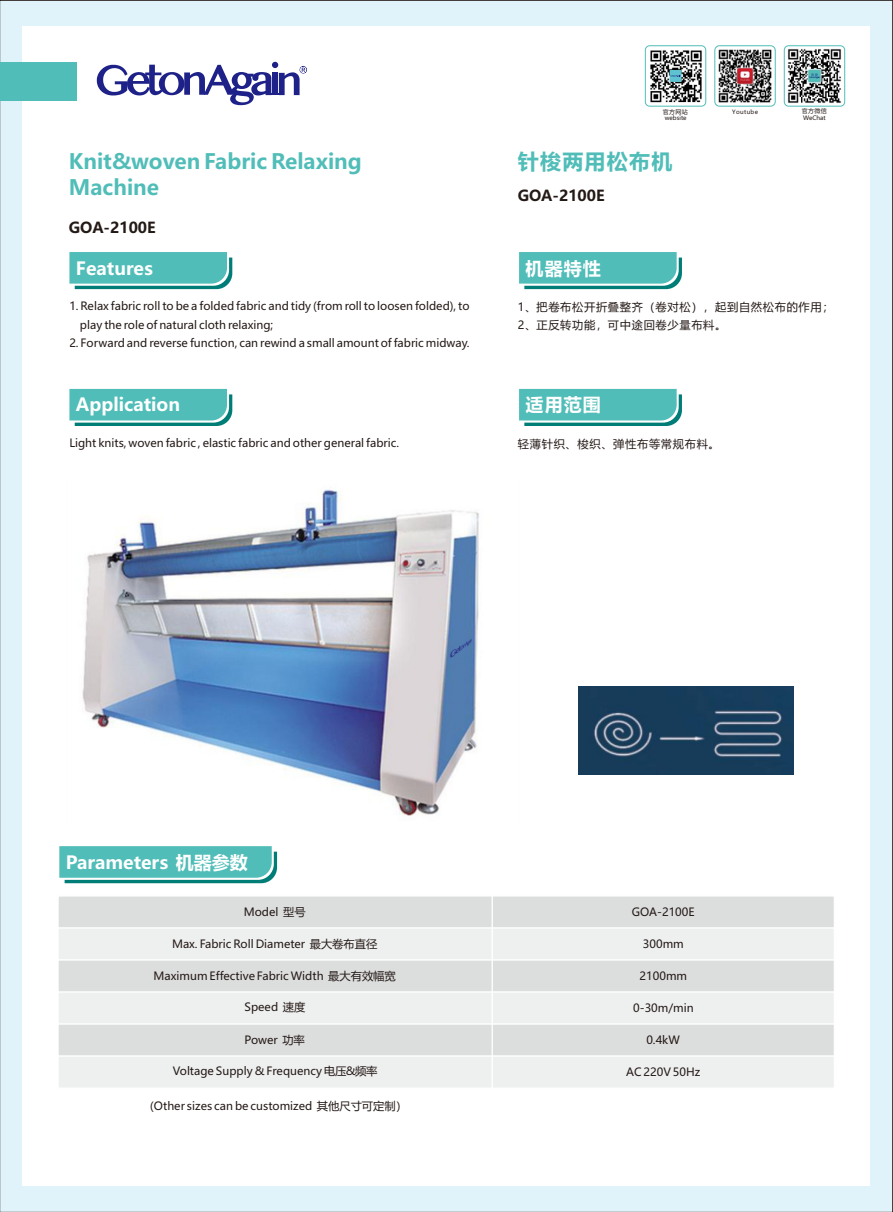
<style>
.page{position:relative;width:893px;height:1212px;background:#e0f2fa}
.page>*{position:absolute;margin:0;border:0;box-sizing:border-box;transform-origin:0 0}
.t1{font:700 21px/26.7px "Microsoft Ya Hei";color:#50bdb8}
.t2{font:700 21px "Microsoft Ya Hei";letter-spacing:.06em;color:#50bdb8}
.t3{font:700 18px "Microsoft Ya Hei";color:#fff}
.t4{font:700 15px "Microsoft Ya Hei";color:#231916}
.t5{font:11.25px/18.6px "Microsoft Ya Hei";color:#231916}
.t6{font:11.25px/18.6px "Microsoft Ya Hei";letter-spacing:.06em;color:#231916}
.t7{font:6px "Microsoft Ya Hei";color:#231916}
.t8{font:5.85px "Microsoft Ya Hei";letter-spacing:.06em;color:#231916}
</style>
<div class="page">
<div style="left:22px;top:27px;width:848px;height:1159px;background:#fff"></div>
<svg style="left:97px;top:62px;width:210px;height:43px"></svg>
<div style="left:0;top:62px;width:77px;height:38px;background:#50bdb8"></div>
<img style="left:718px;top:49px;width:54px;height:54px">
<div style="left:714px;top:45px;width:62px;height:62px;border:1px solid #50bdb8;border-radius:5px"></div>
<img style="left:645px;top:46px;width:61px;height:60px;border-radius:4px">
<div style="left:645px;top:45px;width:61px;height:62px;border:1px solid #50bdb8;border-radius:4px"></div>
<div style="left:670px;top:70px;width:11px;height:12px;background:#5ec2d0"></div>
<svg style="left:670px;top:75px;width:11px;height:2px"></svg>
<img style="left:784px;top:46px;width:61px;height:60px;border-radius:4px">
<div style="left:784px;top:45px;width:61px;height:62px;border:1px solid #50bdb8;border-radius:4px"></div>
<svg style="left:69px;top:252px;width:163px;height:37px;background:#56bcb7"></svg>
<svg style="left:69px;top:389px;width:163px;height:37px;background:#56bbb7"></svg>
<img style="left:579px;top:687px;width:215px;height:87px">
<svg style="left:519px;top:252px;width:163px;height:37px;background:#56bcb7"></svg>
<svg style="left:519px;top:389px;width:163px;height:37px;background:#56bbb7"></svg>
<svg style="left:58px;top:896px;width:776px;height:191px;background:#e6e7e7"></svg>
<svg style="left:59px;top:846px;width:218px;height:37px;background:#56bcb7"></svg>
<img style="left:82px;top:489px;width:397px;height:327px">
<p class="t7" style="left:663px;top:109px;width:27px">官方网站</p>
<p class="t8" style="left:732px;top:109px;width:27px">Youtube</p>
<p class="t7" style="left:802px;top:108px;width:27px">官方微信</p>
<p class="t7" style="left:665px;top:115px;width:23px">website</p>
<p class="t7" style="left:803px;top:115px;width:24px">WeChat</p>
<h1 class="t1" style="left:69px;top:150px;width:294px">Knit&amp;woven Fabric Relaxing<br>Machine</h1>
<h1 class="t2" style="left:518px;top:152px;width:156px">针梭两用松布机</h1>
<h3 class="t4" style="left:518px;top:189px;width:88px">GOA-2100E</h3>
<h3 class="t4" style="left:69px;top:220px;width:88px">GOA-2100E</h3>
<h2 class="t3" style="left:76px;top:260px;width:78px">Features</h2>
<p class="t5" style="left:80px;top:298px;width:391px;text-indent:-11px">1. Relax fabric roll to be a folded fabric and tidy (from roll to loosen folded), to play the role of natural cloth relaxing;</p>
<p class="t5" style="left:69px;top:335px;width:402px">2. Forward and reverse function, can rewind a small amount of fabric midway.</p>
<h2 class="t3" style="left:76px;top:397px;width:106px">Application</h2>
<p class="t5" style="left:69px;top:435px;width:331px">Light knits, woven fabric , elastic fabric and other general fabric.</p>
<h2 class="t3" style="left:526px;top:260px;width:77px">机器特性</h2>
<p class="t6" style="left:518px;top:298px;width:317px">1、把卷布松开折叠整齐（卷对松），起到自然松布的作用；<br>2、正反转功能，可中途回卷少量布料。</p>
<h2 class="t3" style="left:526px;top:397px;width:77px">适用范围</h2>
<p class="t6" style="left:518px;top:435px;width:203px">轻薄针织、梭织、弹性布等常规布料。</p>
<h2 class="t3" style="left:66px;top:854px;width:183px">Parameters 机器参数</h2>
<p class="t5" style="left:244px;top:903px;width:63px">Model 型号</p>
<p class="t5" style="left:172px;top:935px;width:207px">Max. Fabric Roll Diameter 最大卷布直径</p>
<p class="t5" style="left:154px;top:967px;width:244px">Maximum Effective Fabric Width 最大有效幅宽</p>
<p class="t5" style="left:245px;top:999px;width:62px">Speed 速度</p>
<p class="t5" style="left:245px;top:1031px;width:62px">Power 功率</p>
<p class="t5" style="left:173px;top:1063px;width:206px">Voltage Supply &amp; Frequency 电压&amp;频率</p>
<p class="t5" style="left:143px;top:1098px;width:265px">（Other sizes can be customized 其他尺寸可定制）</p>
<p class="t5" style="left:632px;top:903px;width:64px">GOA-2100E</p>
<p class="t5" style="left:643px;top:935px;width:42px">300mm</p>
<p class="t5" style="left:640px;top:968px;width:49px">2100mm</p>
<p class="t5" style="left:633px;top:999px;width:62px">0-30m/min</p>
<p class="t5" style="left:646px;top:1032px;width:35px">0.4kW</p>
<p class="t5" style="left:626px;top:1064px;width:76px">AC 220V 50Hz</p>
</div>
